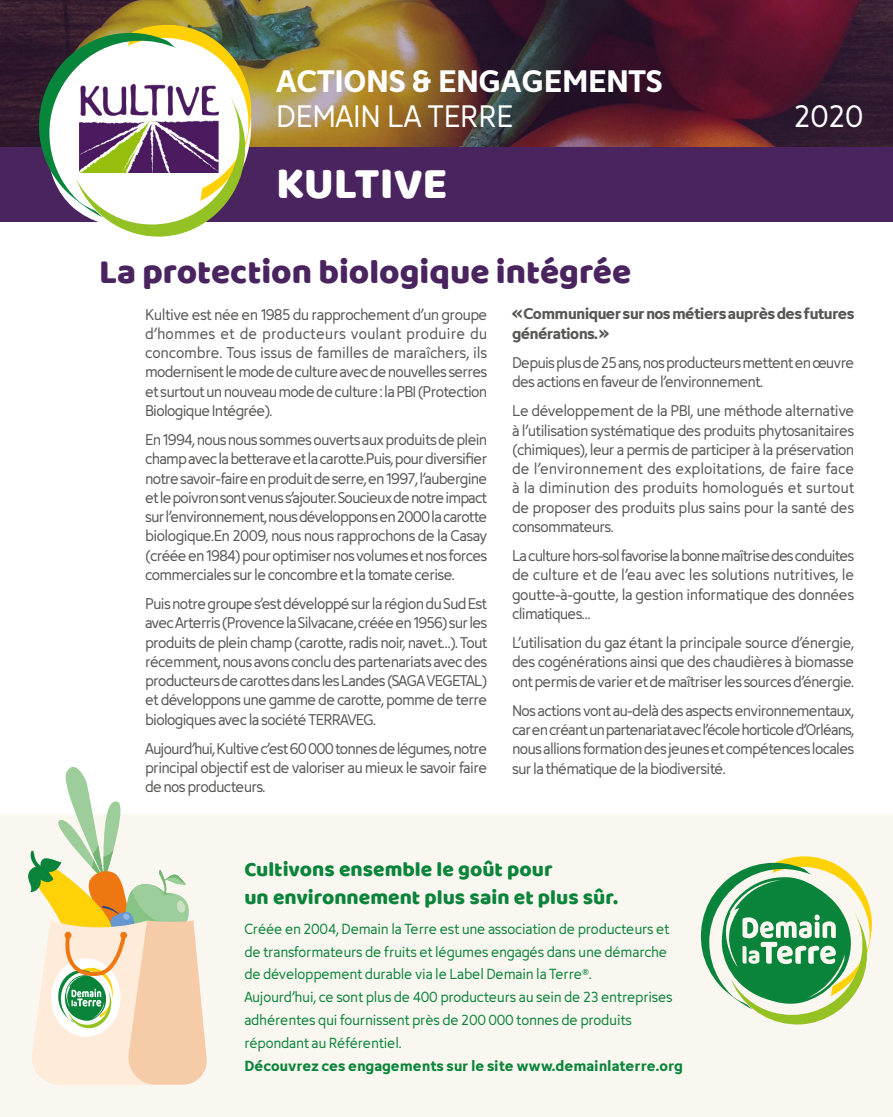
<style>
.page{position:relative;width:893px;height:1117px;background:#fff}
.page>*{position:absolute;margin:0;border:0;box-sizing:border-box;transform-origin:0 0}
.t1{font:45.5px "Baloo Bhai";color:#fff}
.t2{font:35px "Baloo Bhai";color:#4a245e}
.t3{font:700 31.5px "Avancement 2020";color:#fff}
.t4{font:31.5px "Avancement 2020";color:#fff}
.t5{font:21px/28px "Baloo Bhai";color:#0a843a}
.t6{font:15.75px/19.2px "Avancement 2020";letter-spacing:-.04em;color:#575756;text-align:justify}
.t7{font:700 15.75px/19.2px "Avancement 2020";letter-spacing:-.04em;color:#575756}
.t8{font:14.88px/22.8px "Avancement 2020";letter-spacing:-.01em;color:#0a843a}
.t9{font:700 14.88px "Avancement 2020";color:#0a843a}
</style>
<div class="page">
<img style="left:0;top:0;width:893px;height:147px">
<div style="left:0;top:147px;width:893px;height:74px;background:#4a245e"></div>
<div style="left:0;top:814px;width:893px;height:302px;background:#faf7f0"></div>
<svg style="left:28px;top:767px;width:179px;height:317px"></svg>
<svg style="left:700px;top:856px;width:172px;height:169px"></svg>
<svg style="left:34px;top:22px;width:220px;height:215px"></svg>
<img style="left:80px;top:84px;width:138px;height:88px">
<h3 class="t3" style="left:276px;top:53px;width:388px">ACTIONS &amp; ENGAGEMENTS</h3>
<h3 class="t4" style="left:276px;top:93px;width:238px">DEMAIN LA TERRE</h3>
<h1 class="t1" style="left:276px;top:155px;width:173px">KULTIVE</h1>
<h2 class="t2" style="left:99px;top:250px;width:534px">La protection biologique intégrée</h2>
<h3 class="t4" style="left:794px;top:93px;width:71px">2020</h3>
<p class="t6" style="left:145px;top:304px;width:344px">Kultive est née en 1985 du rapprochement d’un groupe d’hommes et de producteurs voulant produire du concombre. Tous issus de familles de maraîchers, ils modernisent le mode de culture avec de nouvelles serres et surtout un nouveau mode de culture : la PBI (Protection Biologique Intégrée).</p>
<p class="t6" style="left:145px;top:430px;width:344px">En 1994, nous nous sommes ouverts aux produits de plein champ avec la betterave et la carotte.Puis, pour diversifier notre savoir-faire en produit de serre, en 1997, l’aubergine et le poivron sont venus s’ajouter. Soucieux de notre impact sur l’environnement, nous développons en 2000 la carotte biologique.En 2009, nous nous rapprochons de la Casay (créée en 1984) pour optimiser nos volumes et nos forces commerciales sur le concombre et la tomate cerise.</p>
<p class="t6" style="left:145px;top:593px;width:344px">Puis notre groupe s’est développé sur la région du Sud Est avec Arterris (Provence la Silvacane, créée en 1956) sur les produits de plein champ (carotte, radis noir, navet…). Tout récemment, nous avons conclu des partenariats avec des producteurs de carottes dans les Landes (SAGA VEGETAL) et développons une gamme de carotte, pomme de terre biologiques avec la société TERRAVEG.</p>
<p class="t6" style="left:145px;top:738px;width:344px">Aujourd’hui, Kultive c’est 60 000 tonnes de légumes, notre principal objectif est de valoriser au mieux le savoir faire de nos producteurs.</p>
<p class="t7" style="left:512px;top:303px;width:344px">« Communiquer sur nos métiers auprès des futures générations. »</p>
<p class="t6" style="left:512px;top:352px;width:344px">Depuis plus de 25 ans, nos producteurs mettent en œuvre des actions en faveur de l’environnement.</p>
<p class="t6" style="left:512px;top:401px;width:344px">Le développement de la PBI, une méthode alternative à l’utilisation systématique des produits phytosanitaires (chimiques), leur a permis de participer à la préservation de l’environnement des exploitations, de faire face à la diminution des produits homologués et surtout de proposer des produits plus sains pour la santé des consommateurs.</p>
<p class="t6" style="left:512px;top:546px;width:344px">La culture hors-sol favorise la bonne maîtrise des conduites de culture et de l’eau avec les solutions nutritives, le goutte-à-goutte, la gestion informatique des données climatiques…</p>
<p class="t6" style="left:512px;top:632px;width:344px">L’utilisation du gaz étant la principale source d’énergie, des cogénérations ainsi que des chaudières à biomasse ont permis de varier et de maîtriser les sources d’énergie.</p>
<p class="t6" style="left:512px;top:700px;width:344px">Nos actions vont au-delà des aspects environnementaux, car en créant un partenariat avec l’école horticole d’Orléans, nous allions formation des jeunes et compétences locales sur la thématique de la biodiversité.</p>
<h3 class="t5" style="left:244px;top:855px;width:375px">Cultivons ensemble le goût pour<br>un environnement plus sain et plus sûr.</h3>
<p class="t8" style="left:244px;top:917px;width:430px">Créée en 2004, Demain la Terre est une association de producteurs et de transformateurs de fruits et légumes engagés dans une démarche de développement durable via le Label Demain la Terre<sup>®</sup>.<br>Aujourd’hui, ce sont plus de 400 producteurs au sein de 23 entreprises adhérentes qui fournissent près de 200 000 tonnes de produits répondant au Référentiel.</p>
<p class="t9" style="left:244px;top:1052px;width:440px">Découvrez ces engagements sur le site www.demainlaterre.org</p>
</div>
